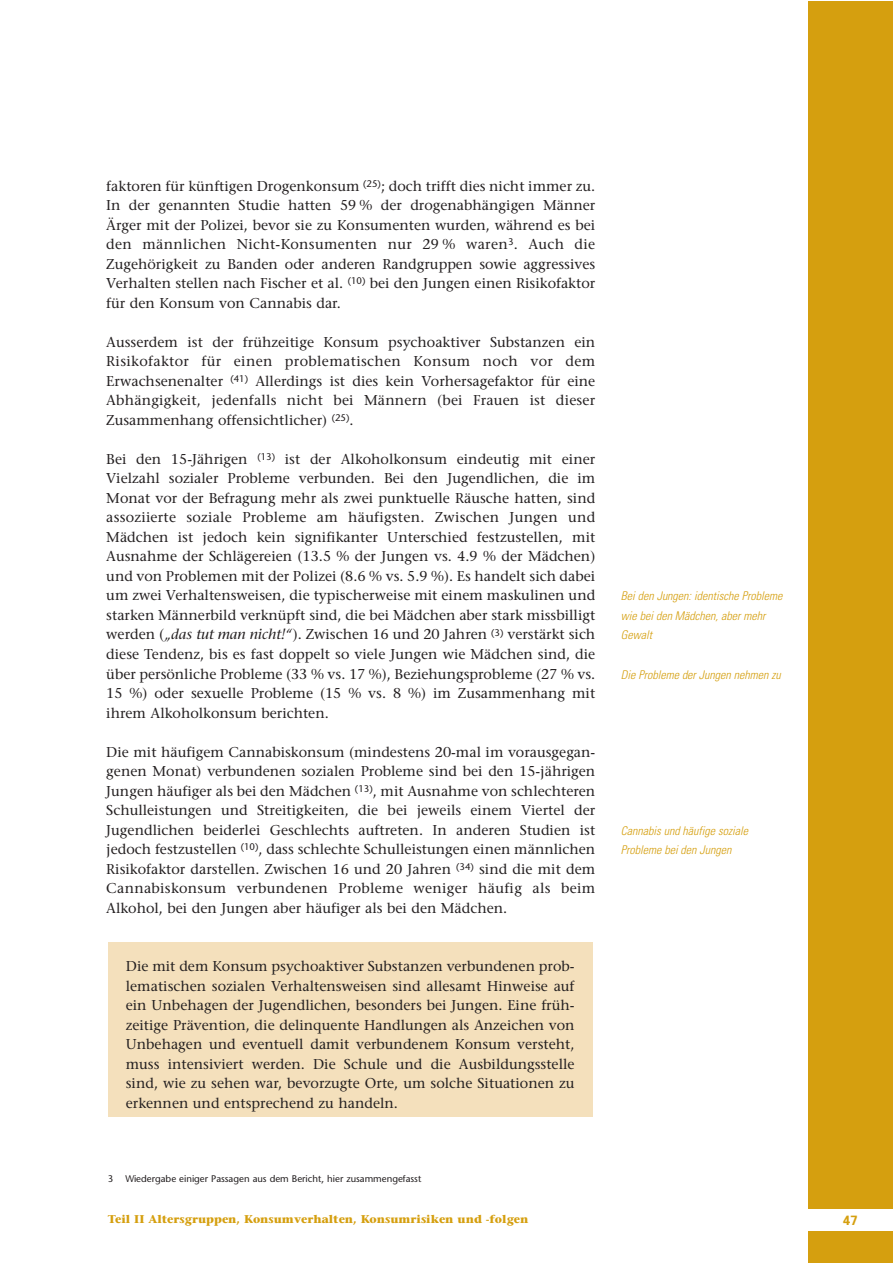
<style>
.page{position:relative;width:893px;height:1263px;background:#fff}
.page>*{position:absolute;margin:0;border:0;box-sizing:border-box;transform-origin:0 0}
.t1{font:14.25px/19.5px "Stone Serif";color:#231f20;text-align:justify}
.t2{font:700 13.5px "Univers";color:#d59f0f}
.t3{font:italic 300 condensed 12px/19.5px "Univers";color:#d59f0f}
.t4{font:700 11.25px "Stone Serif";color:#d59f0f}
.t5{font:9.6px "Stone Sans";color:#231f20}
.s1{font-style:italic}
</style>
<div class="page">
<div style="left:808px;top:1px;width:84px;height:1262px;background:#d59f0f"></div>
<div style="left:808px;top:1209px;width:84px;height:21px;background:#fff"></div>
<div style="left:108px;top:942px;width:485px;height:175px;background:#f4e0bc"></div>
<p class="t1" style="left:106px;top:178px;width:491px">faktoren für künftigen Drogenkonsum <sup>(25)</sup>; doch trifft dies nicht immer zu.<br>In der genannten Studie hatten 59 % der drogenabhängigen Männer Ärger mit der Polizei, bevor sie zu Konsumenten wurden, während es bei den männlichen Nicht-Konsumenten nur 29 % waren<sup>3</sup>. Auch die Zugehörigkeit zu Banden oder anderen Randgruppen sowie aggressives Verhalten stellen nach Fischer et al. <sup>(10)</sup> bei den Jungen einen Risikofaktor für den Konsum von Cannabis dar.</p>
<p class="t1" style="left:106px;top:334px;width:491px">Ausserdem ist der frühzeitige Konsum psychoaktiver Substanzen ein Risikofaktor für einen problematischen Konsum noch vor dem Erwachsenenalter <sup>(41)</sup> Allerdings ist dies kein Vorhersagefaktor für eine Abhängigkeit, jedenfalls nicht bei Männern (bei Frauen ist dieser Zusammenhang offensichtlicher) <sup>(25)</sup>.</p>
<p class="t1" style="left:106px;top:451px;width:491px">Bei den 15-Jährigen <sup>(13)</sup> ist der Alkoholkonsum eindeutig mit einer Vielzahl sozialer Probleme verbunden. Bei den Jugendlichen, die im Monat vor der Befragung mehr als zwei punktuelle Räusche hatten, sind assoziierte soziale Probleme am häufigsten. Zwischen Jungen und Mädchen ist jedoch kein signifikanter Unterschied festzustellen, mit Ausnahme der Schlägereien (13.5 % der Jungen vs. 4.9 % der Mädchen) und von Problemen mit der Polizei (8.6 % vs. 5.9 %). Es handelt sich dabei um zwei Verhaltensweisen, die typischerweise mit einem maskulinen und starken Männerbild verknüpft sind, die bei Mädchen aber stark missbilligt werden (<span class="s1">„das tut man nicht!“</span>). Zwischen 16 und 20 Jahren <sup>(3)</sup> verstärkt sich diese Tendenz, bis es fast doppelt so viele Jungen wie Mädchen sind, die über persönliche Probleme (33 % vs. 17 %), Beziehungsprobleme (27 % vs.<br>15 %) oder sexuelle Probleme (15 % vs. 8 %) im Zusammenhang mit ihrem Alkoholkonsum berichten.</p>
<p class="t1" style="left:106px;top:743px;width:491px">Die mit häufigem Cannabiskonsum (mindestens 20-mal im vorausgegan&shy;genen Monat) verbundenen sozialen Probleme sind bei den 15-jährigen Jungen häufiger als bei den Mädchen <sup>(13)</sup>, mit Ausnahme von schlechteren Schulleistungen und Streitigkeiten, die bei jeweils einem Viertel der Jugendlichen beiderlei Geschlechts auftreten. In anderen Studien ist jedoch festzustellen <sup>(10)</sup>, dass schlechte Schulleistungen einen männlichen Risikofaktor darstellen. Zwischen 16 und 20 Jahren <sup>(34)</sup> sind die mit dem Cannabiskonsum verbundenen Probleme weniger häufig als beim Alkohol, bei den Jungen aber häufiger als bei den Mädchen.</p>
<p class="t1" style="left:126px;top:958px;width:450px">Die mit dem Konsum psychoaktiver Substanzen verbundenen prob&shy;lematischen sozialen Verhaltensweisen sind allesamt Hinweise auf ein Unbehagen der Jugendlichen, besonders bei Jungen. Eine früh&shy;zeitige Prävention, die delinquente Handlungen als Anzeichen von Unbehagen und eventuell damit verbundenem Konsum versteht, muss intensiviert werden. Die Schule und die Ausbildungsstelle sind, wie zu sehen war, bevorzugte Orte, um solche Situationen zu erkennen und entsprechend zu handeln.</p>
<p class="t5" style="left:108px;top:1174px;width:7px">3</p>
<p class="t5" style="left:125px;top:1174px;width:297px">Wiedergabe einiger Passagen aus dem Bericht, hier zusammengefasst</p>
<p class="t3" style="left:621px;top:588px;width:163px">Bei den Jungen: identische Probleme wie bei den Mädchen, aber mehr<br>Gewalt</p>
<p class="t3" style="left:621px;top:666px;width:161px">Die Probleme der Jungen nehmen zu</p>
<p class="t3" style="left:621px;top:822px;width:129px">Cannabis und häufige soziale<br>Probleme bei den Jungen</p>
<p class="t4" style="left:108px;top:1215px;width:422px">Teil II Altersgruppen, Konsumverhalten, Konsumrisiken und -folgen</p>
<p class="t2" style="left:843px;top:1215px;width:17px">47</p>
</div>
